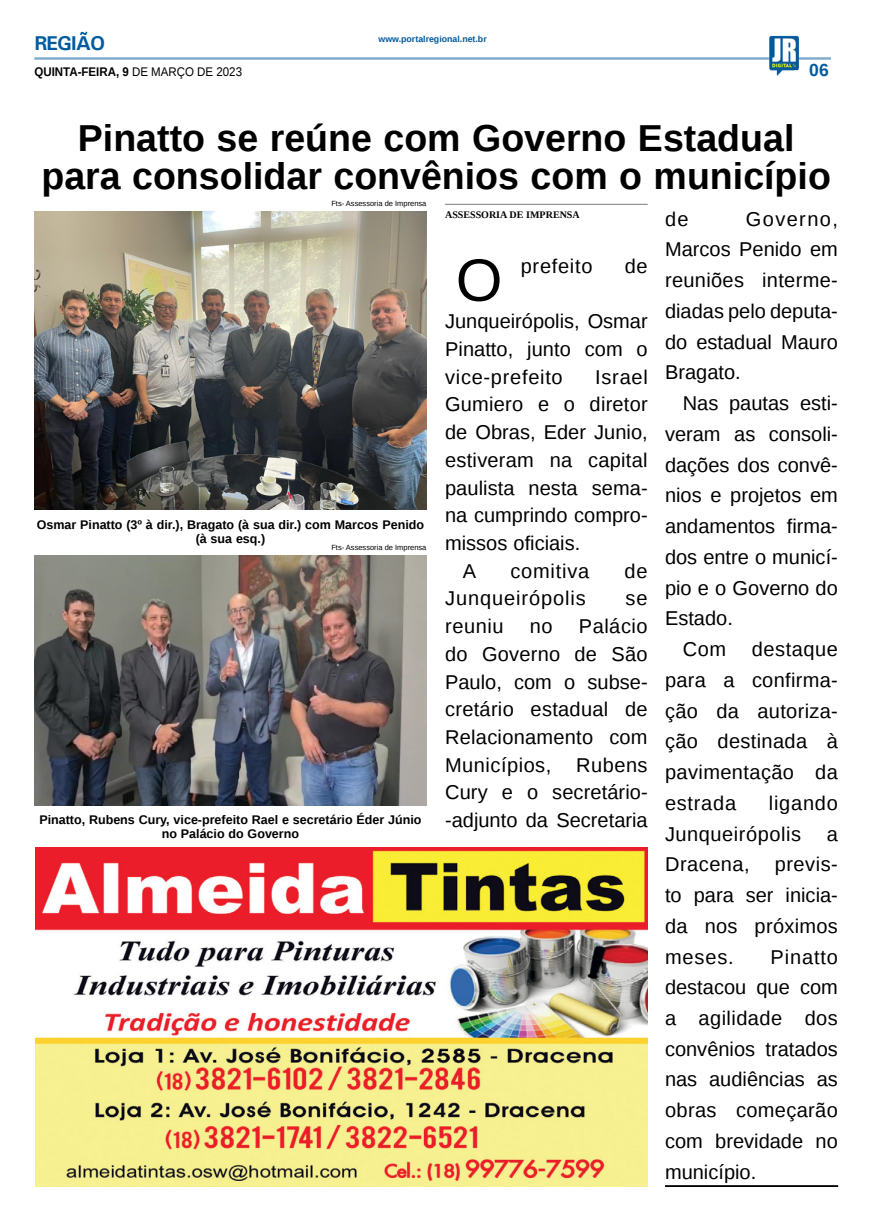
<style>
.page{position:relative;width:869px;height:1223px;background:#fff}
.page>*{position:absolute;margin:0;border:0;box-sizing:border-box;transform-origin:0 0}
.MATÉRIA{font:60px "Liberation Sans";color:#000}
.TÍTULO{font:700 37.5px/37.5px "Liberation Sans";color:#000;text-align:center}
.MATÉRIA-2{font:20px/30.8px "Liberation Sans";letter-spacing:.005em;color:#000;text-align:justify}
.MATÉRIA-3{font:20px/30.8px "Liberation Sans";letter-spacing:.025em;color:#000}
.MATÉRIA-4{font:20px "Liberation Sans";letter-spacing:.045em;color:#000}
.MATÉRIA-5{font:20px "Liberation Sans";letter-spacing:.035em;color:#000}
.MATÉRIA-6{font:20px "Liberation Sans";letter-spacing:.04em;color:#000}
.TITULO_PG{font:700 20px "Univers";letter-spacing:-.04em;color:#005a9e}
.TÍTULO-2{font:700 17.5px "Liberation Sans";color:#005a9e}
.LEGENDA{font:700 12.5px/13.8px "Liberation Sans";color:#000;text-align:center}
.LEGENDA-2{font:700 12.5px "Liberation Sans";color:#000;scale:.92 1}
.CRÉDITO_NOME{font:700 10px "Liberation Serif";color:#000}
.DATA_PG{font:700 8.75px "Liberation Sans";color:#005a9e}
.CRÉDITO_FOTO{font:7.5px "Liberation Sans";color:#000}
.s1{font-weight:400}
</style>
<div class="page">
<hr style="left:34px;top:57px;width:796px;height:3px;background:#005a9e">
<img style="left:768px;top:36px;width:30px;height:40px">
<hr style="left:664px;top:1185px;width:173px;height:1px;background:#000">
<hr style="left:664px;top:1186px;width:173px;height:1px;background:#000">
<img style="left:35px;top:847px;width:612px;height:339px">
<img style="left:34px;top:211px;width:392px;height:298px">
<img style="left:34px;top:555px;width:392px;height:250px">
<hr style="left:445px;top:204px;width:202px;height:1px;background:#939598">
<p class="TITULO_PG" style="left:34px;top:31px;width:72px">REGIÃO</p>
<p class="LEGENDA-2" style="left:34px;top:63px;width:227px">QUINTA-FEIRA, 9 <span class="s1">DE MARÇO DE 2023</span></p>
<p class="DATA_PG" style="left:378px;top:33px;width:110px">www.portalregional.net.br</p>
<p class="TÍTULO-2" style="left:808px;top:58px;width:21px">06</p>
<p class="TÍTULO" style="left:41px;top:118px;width:790px">Pinatto se reúne com Governo Estadual para consolidar convênios com o município</p>
<p class="CRÉDITO_NOME" style="left:445px;top:208px;width:136px">ASSESSORIA DE IMPRENSA</p>
<p class="CRÉDITO_FOTO" style="left:331px;top:199px;width:97px">Fts- Assessoria de Imprensa</p>
<p class="MATÉRIA-2" style="left:664px;top:204px;width:25px">de</p>
<p class="MATÉRIA-2" style="left:664px;top:204px;width:174px;text-indent:81px">Governo, Marcos Penido em reuniões interme&shy;diadas pelo deputa&shy;do estadual Mauro Bragato.</p>
<p class="MATÉRIA-2" style="left:664px;top:389px;width:174px;text-indent:18px">Nas pautas esti&shy;veram as consoli&shy;dações dos convê&shy;nios e projetos em andamentos firma&shy;dos entre o municí&shy;pio e o Governo do Estado.</p>
<p class="MATÉRIA-2" style="left:682px;top:634px;width:45px">Com</p>
<p class="MATÉRIA" style="left:455px;top:246px;width:48px">O</p>
<p class="MATÉRIA-5" style="left:520px;top:255px;width:73px">prefeito</p>
<p class="MATÉRIA-2" style="left:624px;top:252px;width:24px">de</p>
<p class="MATÉRIA-2" style="left:445px;top:308px;width:204px;line-height:27.8px">Junqueirópolis, Osmar Pinatto, junto com o vice-prefeito</p>
<p class="MATÉRIA-2" style="left:445px;top:364px;width:204px;line-height:27.8px;text-indent:150px">Israel Gumiero e o diretor de Obras, Eder Junio, estiveram na capital paulista nesta sema&shy;na cumprindo compro&shy;missos oficiais.</p>
<p class="MATÉRIA-2" style="left:462px;top:556px;width:15px">A</p>
<p class="MATÉRIA-6" style="left:510px;top:559px;width:80px">comitiva</p>
<p class="MATÉRIA-2" style="left:624px;top:556px;width:25px">de</p>
<p class="MATÉRIA-4" style="left:445px;top:587px;width:142px">Junqueirópolis</p>
<p class="MATÉRIA-2" style="left:625px;top:584px;width:24px">se</p>
<p class="MATÉRIA-2" style="left:445px;top:611px;width:60px">reuniu</p>
<p class="MATÉRIA-2" style="left:529px;top:611px;width:24px">no</p>
<p class="LEGENDA" style="left:37px;top:517px;width:388px">Osmar Pinatto (3º à dir.), Bragato (à sua dir.) com Marcos Penido (à sua esq.)</p>
<p class="CRÉDITO_FOTO" style="left:331px;top:543px;width:97px">Fts- Assessoria de Imprensa</p>
<p class="MATÉRIA-2" style="left:445px;top:613px;width:204px;line-height:27.8px;text-indent:133px">Palácio do Governo de São Paulo, com o subse&shy;cretário estadual de Relacionamento com Municípios, Rubens Cury e o secretário--adjunto da Secretaria</p>
<p class="MATÉRIA-2" style="left:664px;top:634px;width:174px;text-indent:87px">destaque para a confirma&shy;ção da autoriza&shy;ção destinada à pavimentação da estrada</p>
<p class="MATÉRIA-3" style="left:664px;top:788px;width:174px;text-indent:104px">ligando<br>Junqueirópolis</p>
<p class="LEGENDA" style="left:39px;top:812px;width:383px">Pinatto, Rubens Cury, vice-prefeito Rael e secretário Éder Júnio no Palácio do Governo</p>
<p class="MATÉRIA-2" style="left:664px;top:819px;width:174px;text-indent:162px">a Dracena, previs&shy;to para ser inicia&shy;da nos próximos meses.</p>
<p class="MATÉRIA-2" style="left:664px;top:942px;width:174px;text-indent:105px">Pinatto destacou que com a agilidade dos convênios tratados nas audiências as obras começarão com brevidade no município.</p>
</div>
